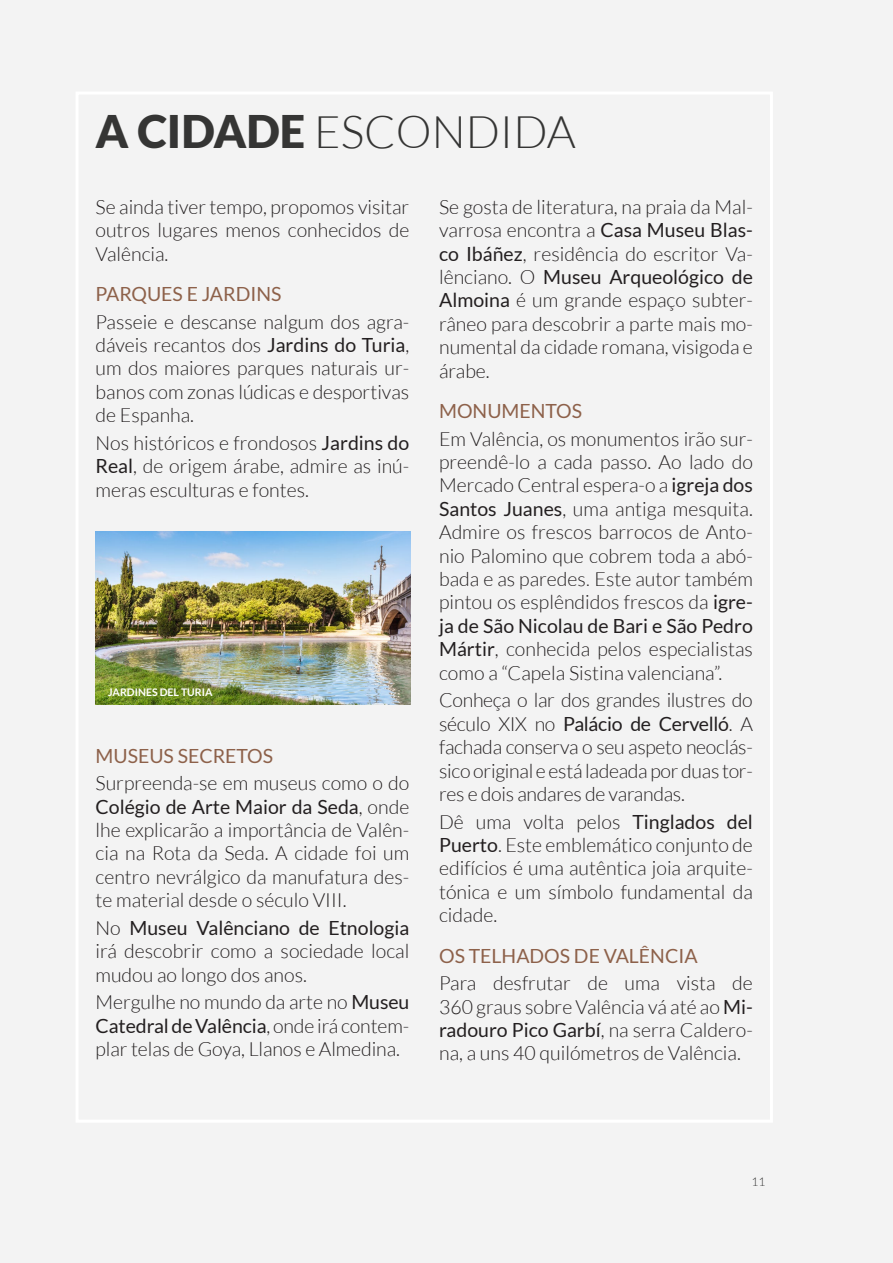
<style>
.page{position:relative;width:893px;height:1263px;background:#f3f3f3}
.page>*{position:absolute;margin:0;border:0;box-sizing:border-box;transform-origin:0 0}
.t1{font:300 45px "Lato";color:#353534}
.Body{font:300 19.5px/23.4px "Lato";color:#231f20;text-align:justify}
.t2{font:19.5px "Lato";color:#8d614a}
.t3{font:300 12px "Lato";color:#353534}
.PIE_ARRIBA{font:700 10.5px "Lato";color:#fff}
.s1{font-weight:900}
.s2{font-weight:400}
.s3{font-family:"Roboto"}
</style>
<div class="page">
<img style="left:96px;top:531px;width:314px;height:174px">
<h1 class="t1" style="left:96px;top:108px;width:482px"><span class="s1">A CIDADE</span> ESCONDIDA</h1>
<p class="Body" style="left:96px;top:195px;width:315px">Se ainda tiver tempo, propomos visitar outros lugares menos conhecidos de Valência.</p>
<h3 class="t2" style="left:96px;top:283px;width:187px">PARQUES E JARDINS</h3>
<p class="Body" style="left:96px;top:310px;width:315px">Passeie e descanse nalgum dos agra&shy;dáveis recantos dos <span class="s2">Jardins do Turia</span>, um dos maiores parques naturais ur&shy;banos com zonas lúdicas e desportivas de Espanha.</p>
<p class="Body" style="left:96px;top:431px;width:315px">Nos históricos e frondosos <span class="s2">Jardins do Real</span>, de origem árabe, admire as inú&shy;meras esculturas e fontes.</p>
<p class="PIE_ARRIBA" style="left:108px;top:686px;width:106px">JARDINES DEL TURIA</p>
<h3 class="t2" style="left:96px;top:745px;width:179px">MUSEUS SECRETOS</h3>
<p class="Body" style="left:96px;top:772px;width:315px">Surpreenda-se em museus como o do <span class="s2">Colégio de Arte Maior da Seda</span>, onde lhe explicarão a importância de Valên&shy;cia na Rota da Seda. A cidade foi um centro nevrálgico da manufatura des&shy;te material desde o século VIII.</p>
<p class="Body" style="left:96px;top:916px;width:315px">No <span class="s2">Museu Valênciano de Etnologia </span>irá descobrir como a sociedade local mudou ao longo dos anos.</p>
<p class="Body" style="left:96px;top:991px;width:315px">Mergulhe no mundo da arte no <span class="s2">Museu Catedral de Valência</span>, onde irá contem&shy;plar telas de Goya, Llanos e Almedina.</p>
<p class="Body" style="left:439px;top:195px;width:315px">Se gosta de literatura, na praia da Mal&shy;varrosa encontra a <span class="s2">Casa Museu Blas&shy;co Ibáñez</span>, residência do escritor Va&shy;lênciano. O <span class="s2">Museu Arqueológico de Almoina</span> é um grande espaço subter&shy;râneo para descobrir a parte mais mo&shy;numental da cidade romana, visigoda e árabe.</p>
<h3 class="t2" style="left:439px;top:400px;width:144px">MONUMENTOS</h3>
<p class="Body" style="left:439px;top:427px;width:315px">Em Valência, os monumentos irão sur&shy;preendê-lo a cada passo. Ao lado do Mercado Central espera-o a <span class="s2">igreja dos Santos Juanes</span>, uma antiga mesquita.<br>Admire os frescos barrocos de Anto&shy;nio Palomino que cobrem toda a abó&shy;bada e as paredes<span class="s3">.</span> Este autor também pintou os esplêndidos frescos da <span class="s2">igre&shy;ja de São Nicolau de Bari e São Pedro Mártir</span>, conhecida pelos especialistas como a “Capela Sistina valenciana”.</p>
<p class="Body" style="left:439px;top:689px;width:315px">Conheça o lar dos grandes ilustres do século XIX no <span class="s2">Palácio de Cervelló</span>. A fachada conserva o seu aspeto neoclás&shy;sico original e está ladeada porduas tor&shy;res e dois andares de varandas.</p>
<p class="Body" style="left:439px;top:810px;width:315px">Dê uma volta pelos <span class="s2">Tinglados del Puerto</span>. Este emblemático conjunto de edifícios é uma autêntica joia arquite&shy;tónica e um símbolo fundamental da cidade.</p>
<h3 class="t2" style="left:439px;top:945px;width:260px">OS TELHADOS DE VALÊNCIA</h3>
<p class="Body" style="left:439px;top:972px;width:315px">Para desfrutar de uma vista de 360 graus sobre Valência vá até ao <span class="s2">Mi&shy;radouro Pico Garbí</span>, na serra Caldero&shy;na, a uns 40 quilómetros de Valência.</p>
<p class="t3" style="left:751px;top:1175px;width:15px">11</p>
</div>
